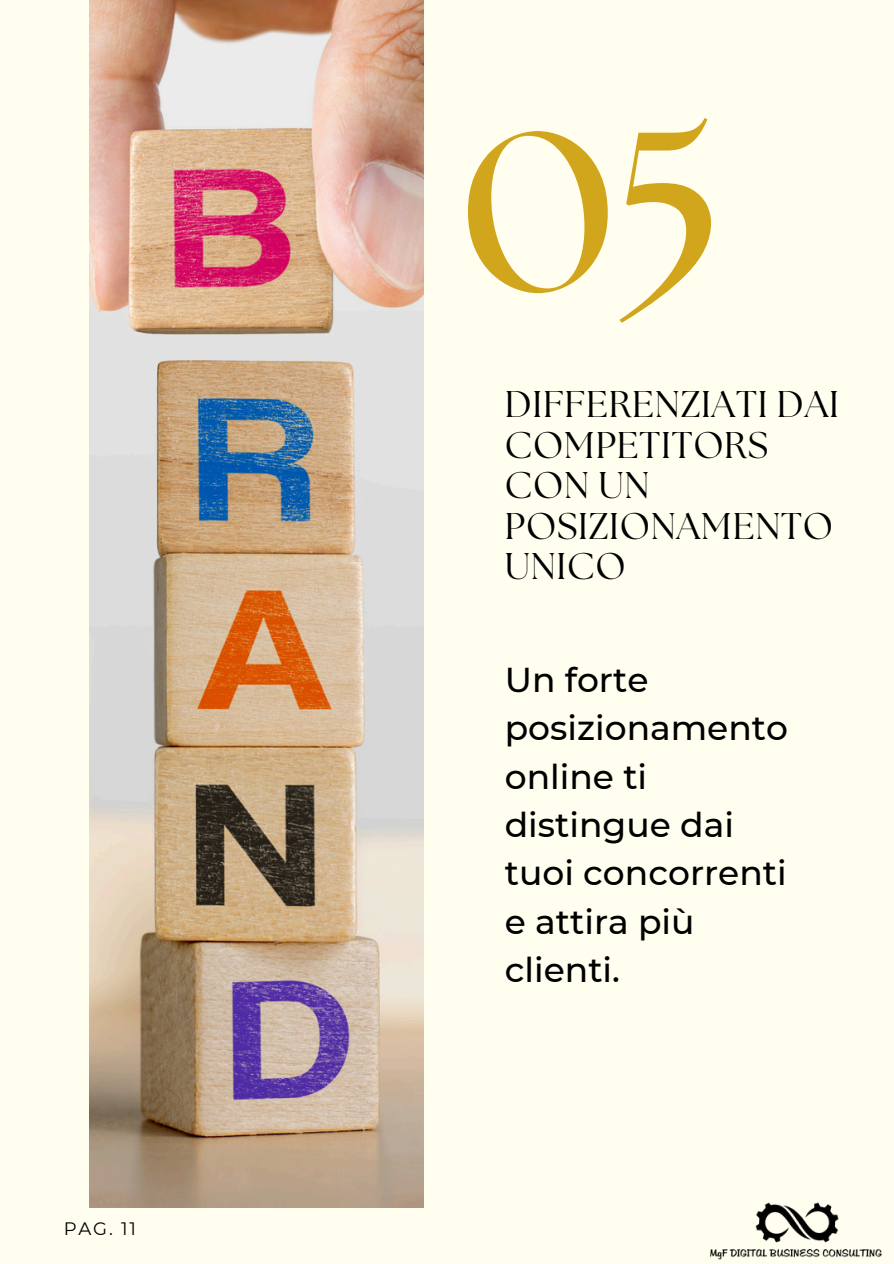
<style>
.page{position:relative;width:894px;height:1264px;background:#fff}
.page>*{position:absolute;margin:0;border:0;box-sizing:border-box;transform-origin:0 0}
.t1{font:700 225.9px "The Seasons";color:#d1a61c}
.t2{font:37.05px/40.5px "The Seasons";letter-spacing:.02em;color:#000}
.t3{font:500 34.5px/48.3px "Montserrat";color:#000}
.t4{font:18px "Montserrat";color:#000}
</style>
<div class="page">
<div style="left:0;top:0;width:893px;height:1263px;background:#fffeef"></div>
<img style="left:89px;top:0;width:334px;height:1207px">
<img style="left:710px;top:1202px;width:172px;height:58px">
<p class="t4" style="left:64px;top:1217px;width:74px">PAG. 11</p>
<p class="t1" style="left:460px;top:110px;width:266px">05</p>
<h1 class="t2" style="left:504px;top:386px;width:336px">DIFFERENZIATI DAI<br>COMPETITORS<br>CON UN<br>POSIZIONAMENTO<br>UNICO</h1>
<h2 class="t3" style="left:504px;top:655px;width:285px">Un forte posizionamento online ti distingue dai tuoi concorrenti e attira più clienti.</h2>
</div>
